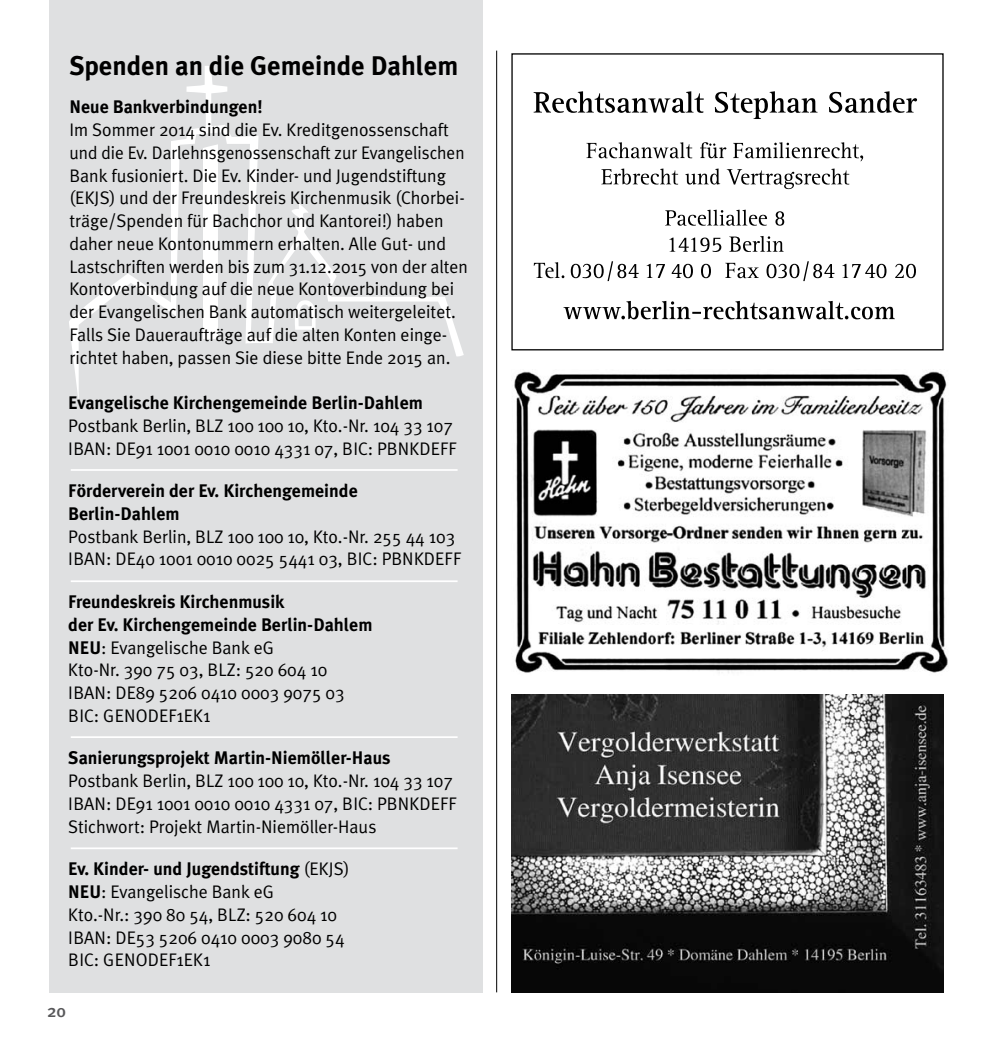
<style>
.page{position:relative;width:993px;height:1042px;background:#fff}
.page>*{position:absolute;margin:0;border:0;box-sizing:border-box;transform-origin:0 0}
.t1{font:700 26.95px "Meta Plus";color:#000}
.t2{font:18.2px/22.8px "Meta Plus Normal";color:#000}
.t3{font:700 18.2px/22.8px "Meta Plus";color:#000}
.t4{font:500 17.5px "Meta Plus";color:#58585a}
.s1{font-family:"Meta Plus";font-weight:700}
.s2{font-family:"Meta Plus Normal";font-weight:400}
</style>
<div class="page">
<hr style="left:496px;top:51px;width:1px;height:941px;background:#000">
<img style="left:514px;top:371px;width:434px;height:302px">
<svg style="left:563px;top:301px;width:331px;height:18px"></svg>
<svg style="left:533px;top:261px;width:382px;height:20px"></svg>
<svg style="left:669px;top:236px;width:114px;height:16px"></svg>
<svg style="left:665px;top:210px;width:119px;height:16px"></svg>
<svg style="left:601px;top:168px;width:248px;height:21px"></svg>
<svg style="left:586px;top:142px;width:276px;height:19px"></svg>
<svg style="left:533px;top:91px;width:383px;height:28px"></svg>
<div style="left:50px;top:0;width:432px;height:992px;background:#dfe0e1"></div>
<svg style="left:69px;top:66px;width:394px;height:334px"></svg>
<div style="left:203px;top:144px;width:15px;height:195px;background:#fff"></div>
<svg style="left:295px;top:300px;width:20px;height:30px"></svg>
<hr style="left:71px;top:469px;width:386px;height:2px;background:#fff">
<hr style="left:71px;top:580px;width:386px;height:2px;background:#fff">
<hr style="left:71px;top:736px;width:386px;height:2px;background:#fff">
<hr style="left:71px;top:847px;width:386px;height:2px;background:#fff">
<img style="left:511px;top:694px;width:432px;height:298px">
<h1 class="t1" style="left:69px;top:50px;width:390px">Spenden an die Gemeinde Dahlem</h1>
<p class="t3" style="left:69px;top:96px;width:194px">Neue Bankverbindungen!</p>
<p class="t2" style="left:69px;top:118px;width:400px">Im Sommer 2014 sind die Ev. Kreditgenossenschaft und die Ev. Darlehnsgenossenschaft zur Evangelischen Bank fusioniert. Die Ev. Kinder- und Jugendstiftung (EKJS) und der Freundeskreis Kirchenmusik (Chorbei&shy;träge/Spenden für Bachchor und Kantorei!) haben daher neue Kontonummern erhalten. Alle Gut- und Lastschriften werden bis zum 31.12.2015 von der alten Kontoverbindung auf die neue Kontoverbindung bei der Evangelischen Bank automatisch weitergeleitet.<br>Falls Sie Daueraufträge auf die alten Konten einge&shy;richtet haben, passen Sie diese bitte Ende 2015 an.</p>
<p class="t3" style="left:68px;top:391px;width:356px">Evangelische Kirchengemeinde Berlin-Dahlem</p>
<p class="t2" style="left:68px;top:414px;width:389px">Postbank Berlin, BLZ 100 100 10, Kto.-Nr. 104 33 107<br>IBAN: DE91 1001 0010 0010 4331 07, BIC: PBNKDEFF</p>
<p class="t3" style="left:68px;top:479px;width:291px">Förderverein der Ev. Kirchengemeinde<br>Berlin-Dahlem</p>
<p class="t2" style="left:68px;top:525px;width:394px">Postbank Berlin, BLZ 100 100 10, Kto.-Nr. 255 44 103<br>IBAN: DE40 1001 0010 0025 5441 03, BIC: PBNKDEFF</p>
<p class="t3" style="left:68px;top:590px;width:305px">Freundeskreis Kirchenmusik<br>der Ev. Kirchengemeinde Berlin-Dahlem</p>
<p class="t2" style="left:68px;top:636px;width:278px"><span class="s1">NEU</span>: Evangelische Bank eG<br>Kto-Nr. 390 75 03, BLZ: 520 604 10<br>IBAN: DE89 5206 0410 0003 9075 03<br>BIC: GENODEF1EK1</p>
<p class="t3" style="left:68px;top:746px;width:324px">Sanierungsprojekt Martin-Niemöller-Haus</p>
<p class="t2" style="left:68px;top:769px;width:389px">Postbank Berlin, BLZ 100 100 10, Kto.-Nr. 104 33 107<br>IBAN: DE91 1001 0010 0010 4331 07, BIC: PBNKDEFF<br>Stichwort: Projekt Martin-Niemöller-Haus</p>
<p class="t3" style="left:68px;top:857px;width:283px">Ev. Kinder- und Jugendstiftung <span class="s2">(EKJS)</span></p>
<p class="t2" style="left:68px;top:880px;width:278px"><span class="s1">NEU</span>: Evangelische Bank eG<br>Kto.-Nr.: 390 80 54, BLZ: 520 604 10<br>IBAN: DE53 5206 0410 0003 9080 54<br>BIC: GENODEF1EK1</p>
<p class="t4" style="left:47px;top:1001px;width:20px">20</p>
</div>
